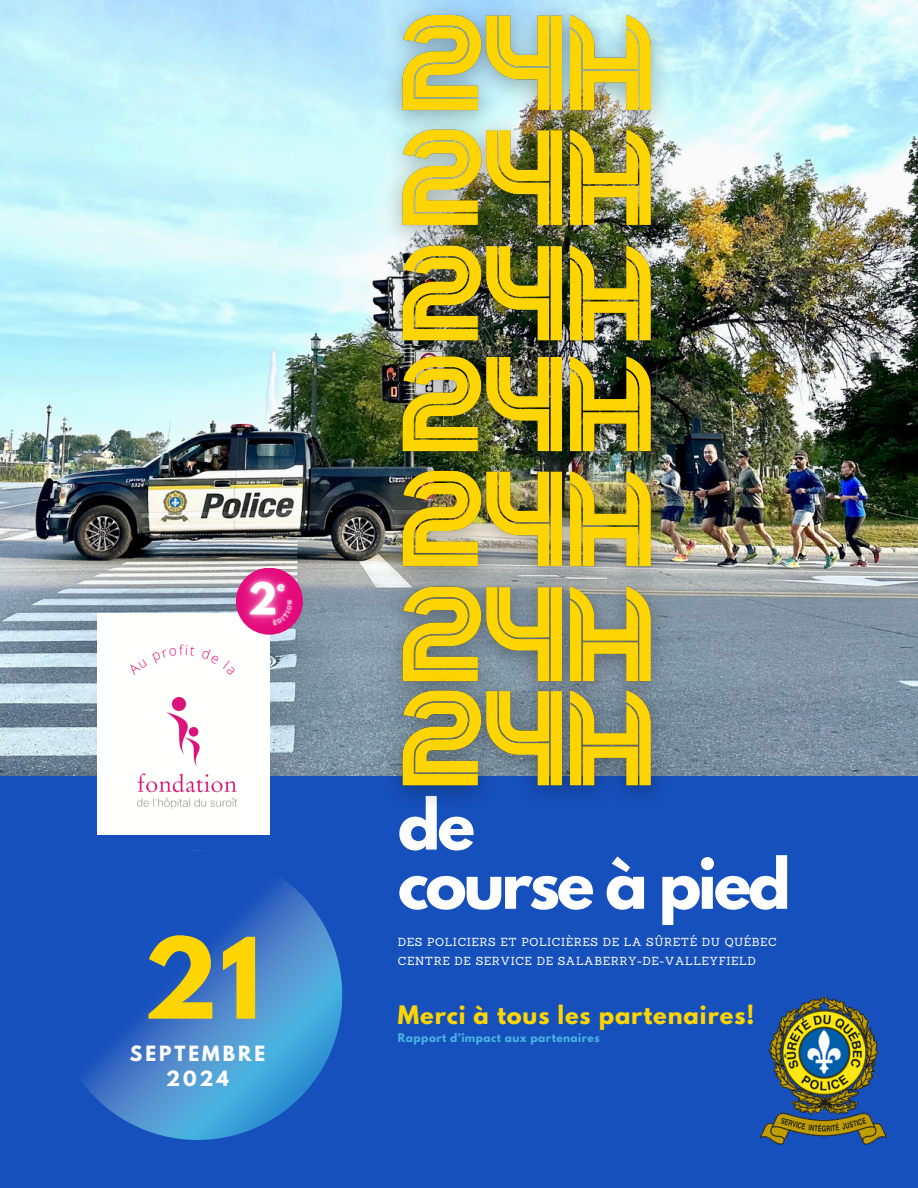
<style>
.page{position:relative;width:918px;height:1188px;background:#fff}
.page>*{position:absolute;margin:0;border:0;box-sizing:border-box;transform-origin:0 0}
.t1{font:700 99.3px "League Spartan";color:#ffd501}
.t2{font:700 62.4px/59.2px "League Spartan";letter-spacing:-.05em;color:#fff}
.t3{font:700 22.5px "League Spartan";letter-spacing:.04em;color:#ffd501}
.t4{font:700 18.6px/25.2px "League Spartan";letter-spacing:.16em;color:#fff;text-align:center}
.t5{font:11.4px/19px "Sanchez";letter-spacing:.05em;color:#fff}
.t6{font:700 10.65px "League Spartan";letter-spacing:.04em;color:#48b3e1}
</style>
<div class="page">
<img style="left:0;top:0;width:918px;height:776px">
<div style="left:0;top:776px;width:918px;height:412px;background:#1650bd"></div>
<svg style="left:81px;top:879px;width:261px;height:261px"></svg>
<img style="left:370px;top:0;width:314px;height:102px">
<img style="left:370px;top:102px;width:314px;height:115px">
<img style="left:370px;top:217px;width:314px;height:111px">
<img style="left:370px;top:328px;width:314px;height:115px">
<img style="left:370px;top:443px;width:314px;height:115px">
<img style="left:370px;top:558px;width:314px;height:104px">
<img style="left:370px;top:662px;width:314px;height:138px">
<div style="left:97px;top:613px;width:172px;height:222px;background:#fffffe"></div>
<img style="left:137px;top:697px;width:99px;height:111px">
<img style="left:759px;top:996px;width:129px;height:149px">
<img style="left:216px;top:548px;width:95px;height:112px">
<img style="left:265px;top:568px;width:33px;height:19px">
<img style="left:262px;top:587px;width:46px;height:51px">
<svg style="left:216px;top:648px;width:19px;height:12px"></svg>
<h3 class="t1" style="left:143px;top:929px;width:120px">21</h3>
<h2 class="t4" style="left:130px;top:1043px;width:137px">SEPTEMBRE<br>2024</h2>
<h4 class="t2" style="left:398px;top:803px;width:394px">de<br>course à pied</h4>
<p class="t5" style="left:398px;top:932px;width:380px">DES POLICIERS ET POLICIÈRES DE LA SÛRETÉ DU QUÉBEC<br>CENTRE DE SERVICE DE SALABERRY-DE-VALLEYFIELD</p>
<h5 class="t3" style="left:398px;top:1004px;width:358px">Merci à tous les partenaires!</h5>
<h5 class="t6" style="left:398px;top:1033px;width:203px">Rapport d’impact aux partenaires</h5>
</div>
